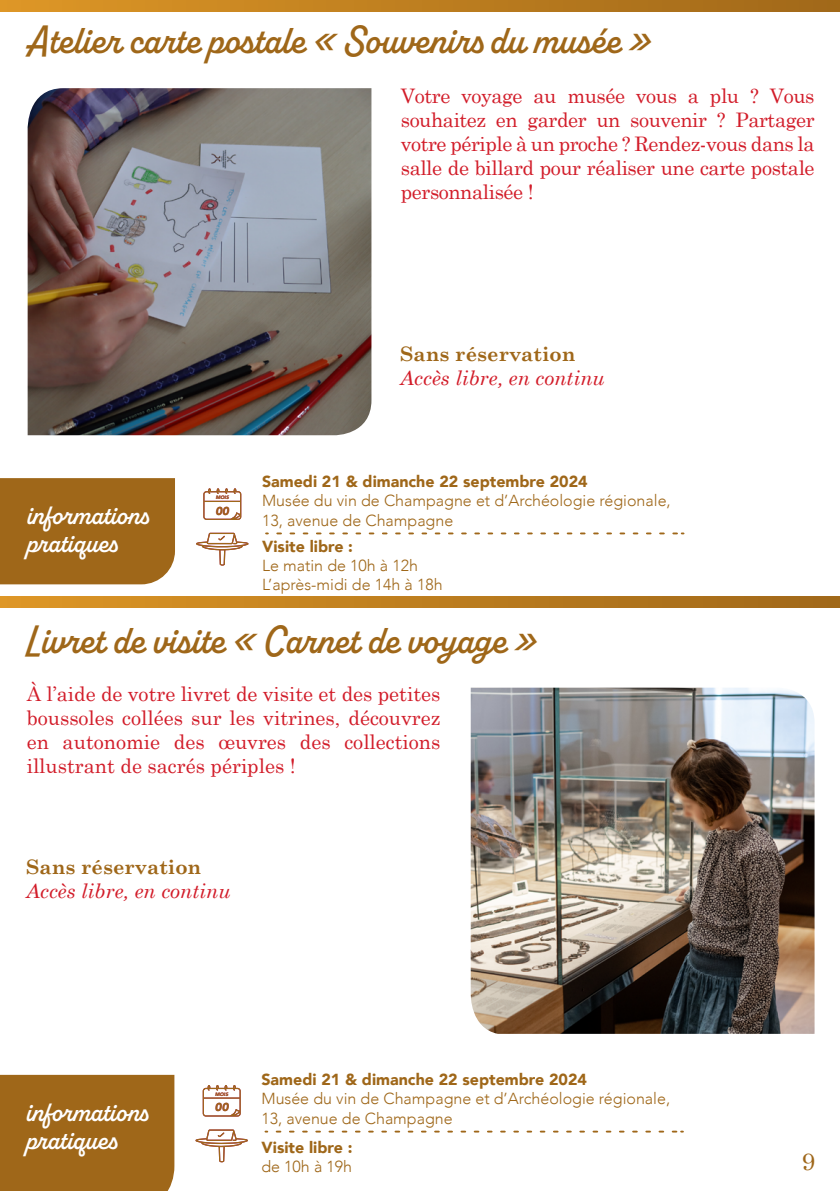
<style>
.page{position:relative;width:840px;height:1191px;background:#fff}
.page>*{position:absolute;margin:0;border:0;box-sizing:border-box;transform-origin:0 0}
.t1{font:600 40px "Alkaline";color:#9f6719}
.t2{font:600 28px/28px "Alkaline";color:#fff}
.t3{font:24px "Century Schoolbook";color:#9f671a}
.t4{font:20px/24px "Century Schoolbook";letter-spacing:-.01em;color:#d21c29;text-align:justify}
.t5{font:italic 20px "Century Schoolbook";color:#d21c29}
.t6{font:700 20px "Century Schoolbook";color:#9f6719}
.t7{font:300 16px/19.2px "Avenir";color:#9f6719}
.t8{font:900 16px "Avenir";color:#9f6719}
.t9{font:italic 900 11.6px "Avenir";color:#9f6717}
.t10{font:italic 900 5px "Avenir";color:#9f6717}
</style>
<div class="page">
<svg style="left:277px;top:532px;width:406px;height:2px"></svg>
<svg style="left:276px;top:1130px;width:406px;height:2px"></svg>
<div style="left:0;top:478px;width:175px;height:106px;background:#9f6719"></div>
<div style="left:0;top:1074px;width:174px;height:117px;background:#9f6719"></div>
<svg style="left:0;top:0;width:839px;height:11px"></svg>
<svg style="left:0;top:596px;width:839px;height:12px"></svg>
<img style="left:27px;top:88px;width:344px;height:347px">
<img style="left:470px;top:687px;width:344px;height:346px">
<svg style="left:203px;top:488px;width:38px;height:32px"></svg>
<svg style="left:196px;top:533px;width:53px;height:32px"></svg>
<svg style="left:202px;top:1085px;width:38px;height:31px"></svg>
<svg style="left:195px;top:1129px;width:53px;height:33px"></svg>
<h1 class="t1" style="left:28px;top:15px;width:625px">Atelier carte postale « Souvenirs du musée »</h1>
<p class="t4" style="left:400px;top:82px;width:415px">Votre voyage au musée vous a plu ? Vous souhaitez en garder un souvenir ? Partager votre périple à un proche ? Rendez-vous dans la salle de billard pour réaliser une carte postale personnalisée !</p>
<h2 class="t2" style="left:27px;top:502px;width:123px">informations pratiques</h2>
<p class="t6" style="left:400px;top:339px;width:176px">Sans réservation</p>
<p class="t5" style="left:400px;top:363px;width:206px">Accès libre, en continu</p>
<p class="t10" style="left:216px;top:493px;width:15px">MOIS</p>
<p class="t9" style="left:215px;top:501px;width:15px">00</p>
<p class="t8" style="left:262px;top:468px;width:327px">Samedi 21 &amp; dimanche 22 septembre 2024</p>
<p class="t7" style="left:262px;top:491px;width:410px">Musée du vin de Champagne et d’Archéologie régionale,<br>13, avenue de Champagne</p>
<p class="t8" style="left:262px;top:532px;width:92px">Visite libre :</p>
<p class="t7" style="left:262px;top:555px;width:182px">Le matin de 10h à 12h<br>L’après-midi de 14h à 18h</p>
<h1 class="t1" style="left:26px;top:615px;width:512px">Livret de visite « Carnet de voyage »</h1>
<p class="t4" style="left:27px;top:680px;width:415px">À l’aide de votre livret de visite et des petites boussoles collées sur les vitrines, découvrez en autonomie des œuvres des collections illustrant de sacrés périples !</p>
<p class="t6" style="left:26px;top:851px;width:176px">Sans réservation</p>
<p class="t5" style="left:26px;top:876px;width:206px">Accès libre, en continu</p>
<h2 class="t2" style="left:26px;top:1098px;width:123px">informations pratiques</h2>
<p class="t10" style="left:215px;top:1090px;width:15px">MOIS</p>
<p class="t9" style="left:215px;top:1097px;width:15px">00</p>
<p class="t8" style="left:261px;top:1066px;width:327px">Samedi 21 &amp; dimanche 22 septembre 2024</p>
<p class="t7" style="left:261px;top:1089px;width:410px">Musée du vin de Champagne et d’Archéologie régionale,<br>13, avenue de Champagne</p>
<p class="t8" style="left:261px;top:1133px;width:92px">Visite libre :</p>
<p class="t7" style="left:261px;top:1156px;width:92px">de 10h à 19h</p>
<p class="t3" style="left:801px;top:1141px;width:15px">9</p>
</div>
